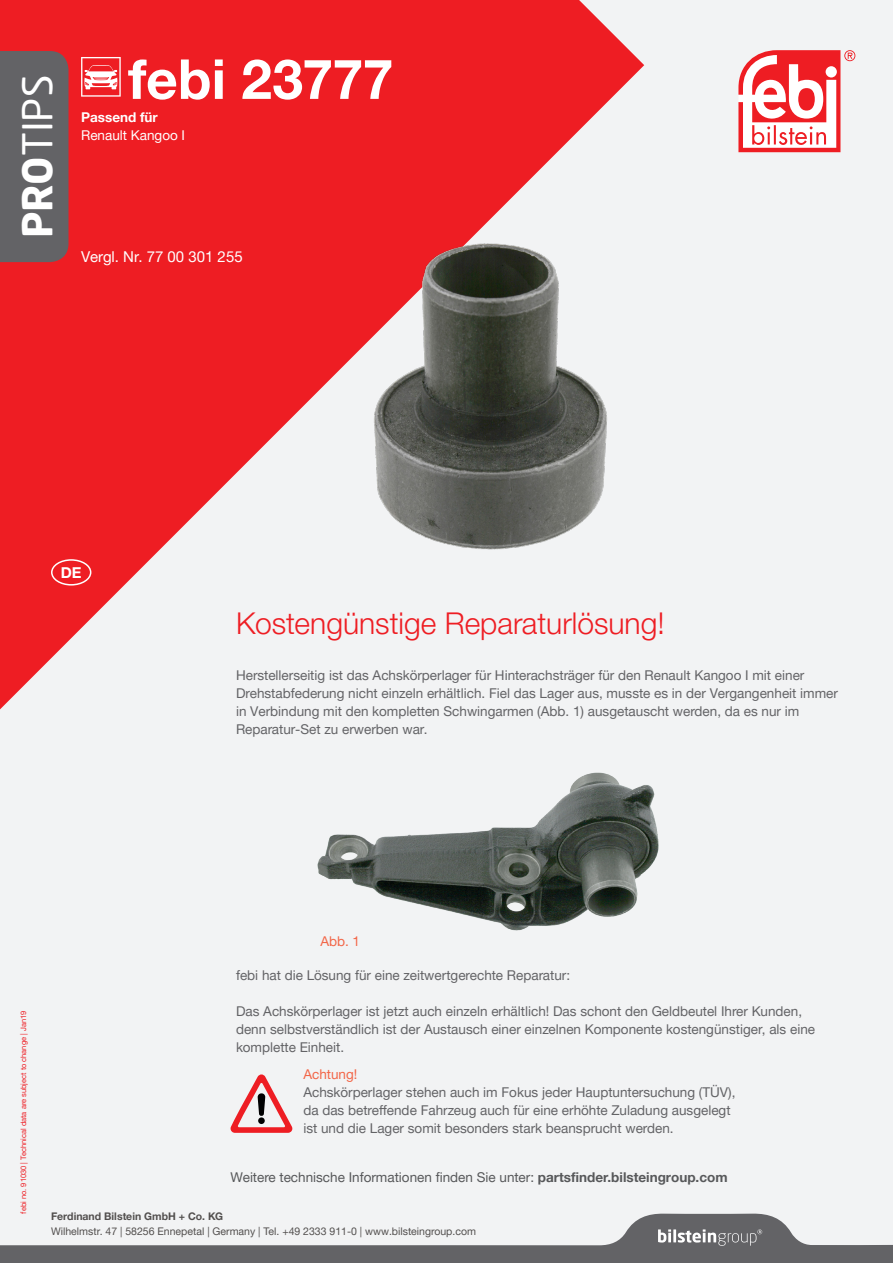
<style>
.page{position:relative;width:893px;height:1263px;background:#f2f3f4}
.page>*{position:absolute;margin:0;border:0;box-sizing:border-box;transform-origin:0 0}
.t1{font:700 55.2px "Helvetica Neue World 75";letter-spacing:-.01em;color:#fff}
.t2{font:40.65px "Neo Sans Pro";color:#fff}
.t3{font:30px "Helvetica Neue World 45 Lt";color:#ee1d23}
.t4{font:15px "Helvetica Neue World 55 Roman";color:#fff}
.t5{font:700 15px "Helvetica Neue World 75";color:#fff}
.COPY{font:13.5px/18px "Helvetica Neue World 55 Roman";color:#636366}
.t6{font:13.5px "Helvetica Neue World 55 Roman";color:#57585a}
.t7{font:13.5px "Helvetica Neue World 55 Roman";color:#fff}
.COPY-2{font:13.5px "Helvetica Neue World 55 Roman";color:#f26648}
.t8{font:700 13.5px "Helvetica Neue World 75";color:#fff}
.t9{font:10.5px "Helvetica Neue World 55 Roman";color:#524f4e}
.t10{font:700 10.5px "Helvetica Neue World 75";color:#524f4e}
.t11{font:7.5px "Helvetica Neue World 55 Roman";color:#ee1d23}
.s1{font-weight:700}
.s2{font-family:"Helvetica Neue World 75";font-weight:700}
</style>
<div class="page">
<svg style="left:0;top:0;width:644px;height:710px;fill:#ee1d23"></svg>
<div style="left:0;top:51px;width:69px;height:211px;background:#636366"></div>
<svg style="left:738px;top:50px;width:117px;height:102px"></svg>
<svg style="left:0;top:1213px;width:893px;height:50px"></svg>
<div style="left:51px;top:559px;width:40px;height:26px;border:2px solid #fff;border-radius:50%"></div>
<svg style="left:81px;top:57px;width:40px;height:40px"></svg>
<img style="left:358px;top:224px;width:268px;height:342px">
<img style="left:317px;top:772px;width:342px;height:159px">
<svg style="left:231px;top:1074px;width:61px;height:59px"></svg>
<p class="t2" style="left:13px;top:238px;width:165px;rotate:-90deg"><span class="s1">PRO</span>TIPS</p>
<p class="t1" style="left:128px;top:48px;width:267px">febi 23777</p>
<p class="t8" style="left:81px;top:110px;width:78px">Passend für</p>
<p class="t7" style="left:81px;top:128px;width:106px">Renault Kangoo I</p>
<p class="t4" style="left:81px;top:248px;width:163px">Vergl. Nr. 77 00 301 255</p>
<p class="t5" style="left:61px;top:564px;width:22px">DE</p>
<p class="t3" style="left:236px;top:606px;width:430px">Kostengünstige Reparaturlösung!</p>
<p class="COPY" style="left:236px;top:666px;width:603px">Herstellerseitig ist das Achskörperlager für Hinterachsträger für den Renault Kangoo I mit einer Drehstabfederung nicht einzeln erhältlich. Fiel das Lager aus, musste es in der Vergangenheit immer in Verbindung mit den kompletten Schwingarmen (Abb. 1) ausgetauscht werden, da es nur im Reparatur-Set zu erwerben war.</p>
<p class="COPY-2" style="left:320px;top:934px;width:41px">Abb. 1</p>
<p class="t11" style="left:19px;top:1213px;width:204px;rotate:-90deg">febi no. 91030 | Technical data are subject to change | Jan19</p>
<p class="COPY" style="left:236px;top:966px;width:336px">febi hat die Lösung für eine zeitwertgerechte Reparatur:</p>
<p class="COPY" style="left:236px;top:1002px;width:581px">Das Achskörperlager ist jetzt auch einzeln erhältlich! Das schont den Geldbeutel Ihrer Kunden, denn selbstverständlich ist der Austausch einer einzelnen Komponente kostengünstiger, als eine komplette Einheit.</p>
<p class="COPY-2" style="left:303px;top:1066px;width:56px">Achtung!</p>
<p class="COPY" style="left:303px;top:1083px;width:434px">Achskörperlager stehen auch im Fokus jeder Hauptuntersuchung (TÜV),</p>
<p class="COPY" style="left:303px;top:1101px;width:429px">da das betreffende Fahrzeug auch für eine erhöhte Zuladung ausgelegt</p>
<p class="COPY" style="left:303px;top:1119px;width:372px">ist und die Lager somit besonders stark beansprucht werden.</p>
<p class="t6" style="left:231px;top:1169px;width:498px">Weitere technische Informationen finden Sie unter: <span class="s2">partsfinder.bilsteingroup.com</span></p>
<p class="t10" style="left:51px;top:1210px;width:174px">Ferdinand Bilstein GmbH + Co. KG</p>
<p class="t9" style="left:51px;top:1225px;width:426px">Wilhelmstr. 47 | 58256 Ennepetal | Germany | Tel. +49 2333 911-0 | www.bilsteingroup.com</p>
</div>
